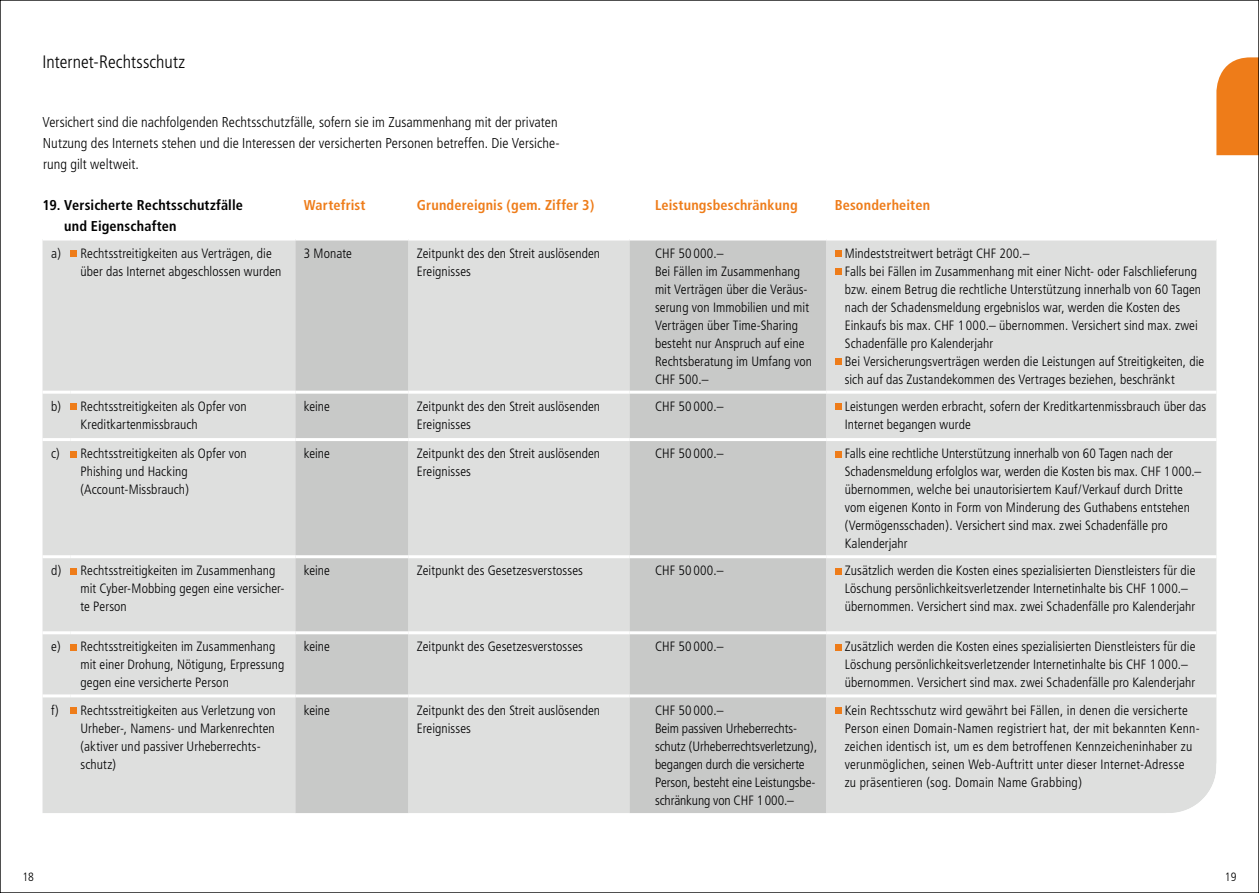
<style>
.page{position:relative;width:1259px;height:893px;background:#fff}
.page>*{position:absolute;margin:0;border:0;box-sizing:border-box;transform-origin:0 0}
.t1{font:300 condensed 18px "Frutiger";letter-spacing:.005em;color:#000001}
.t2{font:300 condensed 14.25px/21px "Frutiger";letter-spacing:.005em;color:#000001}
.t3{font:700 condensed 14.25px "Frutiger";letter-spacing:.01em;color:#ee7c19}
.t4{font:700 condensed 14.25px/21px "Frutiger";letter-spacing:.01em;color:#000001}
.t5{font:300 condensed 13.5px/18px "Frutiger";letter-spacing:.005em;color:#000001}
.t6{font:300 condensed 12px "Frutiger";color:#000001}
</style>
<div class="page">
<svg style="left:1216px;top:57px;width:41px;height:98px"></svg>
<div style="left:43px;top:240px;width:1173px;height:573px;background:#dedfde"></div>
<svg style="left:295px;top:240px;width:531px;height:573px;fill:#c8c9c8"></svg>
<hr style="left:43px;top:438px;width:27px;height:3px;background:#fff">
<hr style="left:70px;top:438px;width:225px;height:3px;background:#fff">
<hr style="left:295px;top:438px;width:113px;height:3px;background:#fff">
<hr style="left:408px;top:438px;width:221px;height:3px;background:#fff">
<hr style="left:629px;top:438px;width:197px;height:3px;background:#fff">
<hr style="left:826px;top:438px;width:390px;height:3px;background:#fff">
<hr style="left:43px;top:631px;width:27px;height:3px;background:#fff">
<hr style="left:70px;top:631px;width:225px;height:3px;background:#fff">
<hr style="left:295px;top:631px;width:113px;height:3px;background:#fff">
<hr style="left:408px;top:631px;width:221px;height:3px;background:#fff">
<hr style="left:629px;top:631px;width:197px;height:3px;background:#fff">
<hr style="left:826px;top:631px;width:390px;height:3px;background:#fff">
<hr style="left:43px;top:391px;width:27px;height:3px;background:#fff">
<hr style="left:70px;top:391px;width:225px;height:3px;background:#fff">
<hr style="left:295px;top:391px;width:113px;height:3px;background:#fff">
<hr style="left:408px;top:391px;width:221px;height:3px;background:#fff">
<hr style="left:629px;top:391px;width:197px;height:3px;background:#fff">
<hr style="left:826px;top:391px;width:390px;height:3px;background:#fff">
<hr style="left:43px;top:555px;width:27px;height:3px;background:#fff">
<hr style="left:70px;top:555px;width:225px;height:3px;background:#fff">
<hr style="left:295px;top:555px;width:113px;height:3px;background:#fff">
<hr style="left:408px;top:555px;width:221px;height:3px;background:#fff">
<hr style="left:629px;top:555px;width:197px;height:3px;background:#fff">
<hr style="left:826px;top:555px;width:390px;height:3px;background:#fff">
<hr style="left:43px;top:694px;width:27px;height:3px;background:#fff">
<hr style="left:70px;top:694px;width:225px;height:3px;background:#fff">
<hr style="left:295px;top:694px;width:113px;height:3px;background:#fff">
<hr style="left:408px;top:694px;width:221px;height:3px;background:#fff">
<hr style="left:629px;top:694px;width:197px;height:3px;background:#fff">
<hr style="left:826px;top:694px;width:390px;height:3px;background:#fff">
<div style="left:70px;top:250px;width:7px;height:7px;background:#ee7c19"></div>
<div style="left:834px;top:250px;width:7px;height:7px;background:#ee7c19"></div>
<div style="left:834px;top:268px;width:7px;height:7px;background:#ee7c19"></div>
<div style="left:834px;top:358px;width:7px;height:7px;background:#ee7c19"></div>
<div style="left:70px;top:403px;width:7px;height:7px;background:#ee7c19"></div>
<div style="left:834px;top:403px;width:7px;height:7px;background:#ee7c19"></div>
<div style="left:70px;top:451px;width:7px;height:7px;background:#ee7c19"></div>
<div style="left:834px;top:451px;width:7px;height:7px;background:#ee7c19"></div>
<div style="left:70px;top:568px;width:7px;height:7px;background:#ee7c19"></div>
<div style="left:834px;top:568px;width:7px;height:7px;background:#ee7c19"></div>
<div style="left:70px;top:644px;width:7px;height:7px;background:#ee7c19"></div>
<div style="left:834px;top:644px;width:7px;height:7px;background:#ee7c19"></div>
<div style="left:70px;top:707px;width:7px;height:7px;background:#ee7c19"></div>
<div style="left:834px;top:707px;width:7px;height:7px;background:#ee7c19"></div>
<svg style="left:1142px;top:739px;width:75px;height:74px"></svg>
<h1 class="t1" style="left:43px;top:52px;width:144px">Internet-Rechtsschutz</h1>
<p class="t2" style="left:42px;top:112px;width:519px">Versichert sind die nachfolgenden Rechtsschutzfälle, sofern sie im Zusammenhang mit der privaten<br>Nutzung des Internets stehen und die Interessen der versicherten Personen betreffen. Die Versiche&shy;rung gilt weltweit.</p>
<p class="t4" style="left:64px;top:194px;width:180px;text-indent:-22px">19. Versicherte Rechtsschutzfälle und Eigenschaften</p>
<p class="t3" style="left:304px;top:196px;width:63px">Wartefrist</p>
<p class="t3" style="left:417px;top:196px;width:179px">Grundereignis (gem. Ziffer 3)</p>
<p class="t3" style="left:655px;top:196px;width:144px">Leistungsbeschränkung</p>
<p class="t3" style="left:834px;top:196px;width:97px">Besonderheiten</p>
<p class="t5" style="left:80px;top:244px;width:202px;text-indent:-29px">a) Rechtsstreitigkeiten aus Verträgen, die über das Internet abgeschlossen wurden</p>
<p class="t5" style="left:304px;top:244px;width:50px">3 Monate</p>
<p class="t5" style="left:417px;top:244px;width:185px">Zeitpunkt des den Streit auslösenden<br>Ereignisses</p>
<p class="t5" style="left:655px;top:244px;width:158px">CHF 50 000.–<br>Bei Fällen im Zusammenhang mit Verträgen über die Veräus&shy;serung von Immobilien und mit<br>Verträgen über Time-Sharing besteht nur Anspruch auf eine<br>Rechtsberatung im Umfang von<br>CHF 500.–</p>
<p class="t5" style="left:844px;top:244px;width:361px">Mindeststreitwert beträgt CHF 200.–<br>Falls bei Fällen im Zusammenhang mit einer Nicht- oder Falschlieferung bzw. einem Betrug die rechtliche Unterstützung innerhalb von 60 Tagen nach der Schadensmeldung ergebnislos war, werden die Kosten des Einkaufs bis max. CHF 1 000.– übernommen. Versichert sind max. zwei Schadenfälle pro Kalenderjahr<br>Bei Versicherungsverträgen werden die Leistungen auf Streitigkeiten, die sich auf das Zustandekommen des Vertrages beziehen, beschränkt</p>
<p class="t5" style="left:80px;top:397px;width:168px;text-indent:-29px">b) Rechtsstreitigkeiten als Opfer von<br>Kreditkartenmissbrauch</p>
<p class="t5" style="left:304px;top:397px;width:28px">keine</p>
<p class="t5" style="left:417px;top:397px;width:185px">Zeitpunkt des den Streit auslösenden<br>Ereignisses</p>
<p class="t5" style="left:655px;top:397px;width:70px">CHF 50 000.–</p>
<p class="t5" style="left:844px;top:397px;width:363px">Leistungen werden erbracht, sofern der Kreditkartenmissbrauch über das<br>Internet begangen wurde</p>
<p class="t5" style="left:80px;top:445px;width:168px;text-indent:-29px">c) Rechtsstreitigkeiten als Opfer von<br>Phishing und Hacking (Account-Missbrauch)</p>
<p class="t5" style="left:304px;top:445px;width:28px">keine</p>
<p class="t5" style="left:417px;top:445px;width:185px">Zeitpunkt des den Streit auslösenden<br>Ereignisses</p>
<p class="t5" style="left:655px;top:445px;width:70px">CHF 50 000.–</p>
<p class="t5" style="left:844px;top:445px;width:358px">Falls eine rechtliche Unterstützung innerhalb von 60 Tagen nach der Schadensmeldung erfolglos war, werden die Kosten bis max. CHF 1000.– übernommen, welche bei unautorisiertem Kauf/Verkauf durch Dritte vom eigenen Konto in Form von Minderung des Guthabens entstehen (Vermögensschaden). Versichert sind max. zwei Schadenfälle pro Kalenderjahr</p>
<p class="t5" style="left:80px;top:562px;width:206px;text-indent:-29px">d) Rechtsstreitigkeiten im Zusammenhang mit Cyber-Mobbing gegen eine versicher&shy;te Person</p>
<p class="t5" style="left:304px;top:562px;width:28px">keine</p>
<p class="t5" style="left:417px;top:562px;width:168px">Zeitpunkt des Gesetzesverstosses</p>
<p class="t5" style="left:655px;top:562px;width:70px">CHF 50 000.–</p>
<p class="t5" style="left:844px;top:562px;width:352px">Zusätzlich werden die Kosten eines spezialisierten Dienstleisters für die<br>Löschung persönlichkeitsverletzender Internetinhalte bis CHF 1 000.– übernommen. Versichert sind max. zwei Schadenfälle pro Kalenderjahr</p>
<p class="t5" style="left:80px;top:638px;width:205px;text-indent:-29px">e) Rechtsstreitigkeiten im Zusammenhang mit einer Drohung, Nötigung, Erpressung gegen eine versicherte Person</p>
<p class="t5" style="left:304px;top:638px;width:28px">keine</p>
<p class="t5" style="left:417px;top:638px;width:168px">Zeitpunkt des Gesetzesverstosses</p>
<p class="t5" style="left:655px;top:638px;width:70px">CHF 50 000.–</p>
<p class="t5" style="left:844px;top:638px;width:352px">Zusätzlich werden die Kosten eines spezialisierten Dienstleisters für die<br>Löschung persönlichkeitsverletzender Internetinhalte bis CHF 1 000.– übernommen. Versichert sind max. zwei Schadenfälle pro Kalenderjahr</p>
<p class="t5" style="left:80px;top:701px;width:197px;text-indent:-29px">f) Rechtsstreitigkeiten aus Verletzung von<br>Urheber-, Namens- und Markenrechten (aktiver und passiver Urheberrechts&shy;schutz)</p>
<p class="t5" style="left:304px;top:701px;width:28px">keine</p>
<p class="t5" style="left:417px;top:701px;width:185px">Zeitpunkt des den Streit auslösenden<br>Ereignisses</p>
<p class="t5" style="left:655px;top:701px;width:164px">CHF 50 000.–<br>Beim passiven Urheberrechts&shy;schutz (Urheberrechtsverletzung), begangen durch die versicherte<br>Person, besteht eine Leistungsbe&shy;schränkung von CHF 1000.–</p>
<p class="t5" style="left:844px;top:701px;width:356px">Kein Rechtsschutz wird gewährt bei Fällen, in denen die versicherte Person einen Domain-Namen registriert hat, der mit bekannten Kenn&shy;zeichen identisch ist, um es dem betroffenen Kennzeicheninhaber zu verunmöglichen, seinen Web-Auftritt unter dieser Internet-Adresse<br>zu präsentieren (sog. Domain Name Grabbing)</p>
<p class="t6" style="left:22px;top:870px;width:13px">18</p>
<p class="t6" style="left:1225px;top:870px;width:13px">19</p>
</div>
